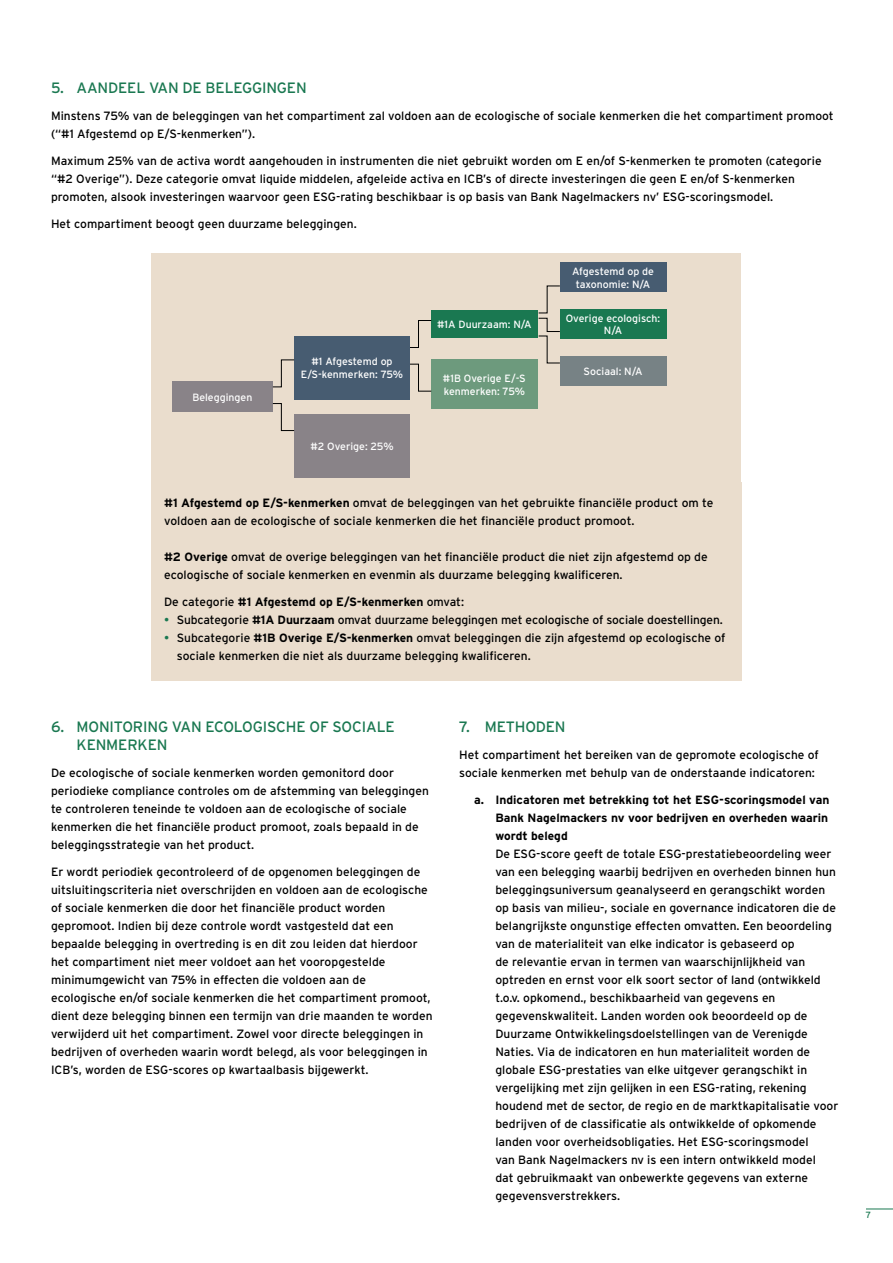
<style>
.page{position:relative;width:893px;height:1263px;background:#fff}
.page>*{position:absolute;margin:0;border:0;box-sizing:border-box;transform-origin:0 0}
.t1{font:15px/18px "Interstate";letter-spacing:-.01em;color:#1a7851}
.t2{font:12px/18px "Interstate";color:#000}
.t3{font:700 12px/18px "Interstate";color:#000;text-align:justify}
.t4{font:10.5px/12.6px "Interstate";color:#fff;text-align:center}
.t5{font:9px "Interstate";color:#1a7851}
.s1{font-weight:700}
.s2{font-weight:400}
.s3{color:#1a7851}
</style>
<div class="page">
<div style="left:151px;top:482px;width:591px;height:198px;background:#eaddcd"></div>
<div style="left:151px;top:253px;width:590px;height:231px;background:#eaddcd"></div>
<div style="left:172px;top:381px;width:101px;height:31px;background:#898388"></div>
<div style="left:294px;top:336px;width:116px;height:63px;background:#475c71"></div>
<div style="left:431px;top:310px;width:107px;height:27px;background:#1a7851"></div>
<div style="left:560px;top:263px;width:106px;height:29px;background:#475c71"></div>
<div style="left:560px;top:309px;width:106px;height:30px;background:#1a7851"></div>
<div style="left:560px;top:356px;width:106px;height:30px;background:#778285"></div>
<div style="left:431px;top:359px;width:107px;height:50px;background:#6d9a7d"></div>
<div style="left:294px;top:414px;width:116px;height:63px;background:#898388"></div>
<svg style="left:272px;top:359px;width:22px;height:29px"></svg>
<svg style="left:410px;top:320px;width:22px;height:28px"></svg>
<svg style="left:272px;top:403px;width:23px;height:28px"></svg>
<svg style="left:410px;top:363px;width:22px;height:29px"></svg>
<svg style="left:538px;top:285px;width:22px;height:79px"></svg>
<svg style="left:866px;top:1208px;width:27px;height:1px"></svg>
<p class="t1" style="left:51px;top:79px;width:257px">5. AANDEEL VAN DE BELEGGINGEN</p>
<p class="t2" style="left:51px;top:107px;width:784px">Minstens 75% van de beleggingen van het compartiment zal voldoen aan de ecologische of sociale kenmerken die het compartiment promoot (“#1 Afgestemd op E/S-kenmerken”).</p>
<p class="t2" style="left:51px;top:152px;width:772px">Maximum 25% van de activa wordt aangehouden in instrumenten die niet gebruikt worden om E en/of S-kenmerken te promoten (categorie “#2 Overige”). Deze categorie omvat liquide middelen, afgeleide activa en ICB’s of directe investeringen die geen E en/of S-kenmerken promoten, alsook investeringen waarvoor geen ESG-rating beschikbaar is op basis van Bank Nagelmackers nv’ ESG-scoringsmodel.</p>
<p class="t2" style="left:51px;top:215px;width:307px">Het compartiment beoogt geen duurzame beleggingen.</p>
<p class="t4" style="left:192px;top:391px;width:61px">Beleggingen</p>
<p class="t4" style="left:301px;top:355px;width:104px">#1 Afgestemd op<br>E/S-kenmerken: 75%</p>
<p class="t4" style="left:310px;top:440px;width:85px">#2 Overige: 25%</p>
<p class="t4" style="left:437px;top:318px;width:96px">#1A Duurzaam: N/A</p>
<p class="t4" style="left:443px;top:372px;width:84px;text-align:left">#1B Overige E/-S kenmerken: 75%</p>
<p class="t4" style="left:572px;top:265px;width:83px">Afgestemd op de taxonomie: N/A</p>
<p class="t4" style="left:566px;top:312px;width:96px">Overige ecologisch:<br>N/A</p>
<p class="t4" style="left:584px;top:365px;width:60px">Sociaal: N/A</p>
<p class="t2" style="left:164px;top:494px;width:551px"><span class="s1">#1 Afgestemd op E/S-kenmerken</span> omvat de beleggingen van het gebruikte financiële product om te voldoen aan de ecologische of sociale kenmerken die het financiële product promoot.</p>
<p class="t2" style="left:164px;top:548px;width:545px"><span class="s1">#2 Overige</span> omvat de overige beleggingen van het financiële product die niet zijn afgestemd op de ecologische of sociale kenmerken en evenmin als duurzame belegging kwalificeren.</p>
<p class="t3" style="left:164px;top:593px;width:302px"><span class="s2">De categorie</span> #1 Afgestemd op E/S-kenmerken <span class="s2">omvat:</span></p>
<p class="t2" style="left:164px;top:611px;width:560px"><span class="s3">•</span> Subcategorie <span class="s1">#1A Duurzaam</span> omvat duurzame beleggingen met ecologische of sociale doestellingen.</p>
<p class="t2" style="left:177px;top:629px;width:550px;text-indent:-13px"><span class="s3">•</span> Subcategorie <span class="s1">#1B Overige E/S-kenmerken</span> omvat beleggingen die zijn afgestemd op ecologische of sociale kenmerken die niet als duurzame belegging kwalificeren.</p>
<p class="t1" style="left:77px;top:718px;width:320px;text-indent:-26px">6. MONITORING VAN ECOLOGISCHE OF SOCIALE<br>KENMERKEN</p>
<p class="t2" style="left:51px;top:764px;width:379px">De ecologische of sociale kenmerken worden gemonitord door periodieke compliance controles om de afstemming van beleggingen te controleren teneinde te voldoen aan de ecologische of sociale kenmerken die het financiële product promoot, zoals bepaald in de beleggingsstrategie van het product.</p>
<p class="t2" style="left:51px;top:863px;width:383px">Er wordt periodiek gecontroleerd of de opgenomen beleggingen de uitsluitingscriteria niet overschrijden en voldoen aan de ecologische of sociale kenmerken die door het financiële product worden gepromoot. Indien bij deze controle wordt vastgesteld dat een bepaalde belegging in overtreding is en dit zou leiden dat hierdoor het compartiment niet meer voldoet aan het vooropgestelde minimumgewicht van 75% in effecten die voldoen aan de ecologische en/of sociale kenmerken die het compartiment promoot, dient deze belegging binnen een termijn van drie maanden te worden verwijderd uit het compartiment. Zowel voor directe beleggingen in bedrijven of overheden waarin wordt belegd, als voor beleggingen in ICB’s, worden de ESG-scores op kwartaalbasis bijgewerkt.</p>
<p class="t1" style="left:459px;top:718px;width:108px">7. METHODEN</p>
<p class="t2" style="left:459px;top:746px;width:361px">Het compartiment het bereiken van de gepromote ecologische of sociale kenmerken met behulp van de onderstaande indicatoren:</p>
<p class="t3" style="left:495px;top:791px;width:336px;text-indent:-21px">a. Indicatoren met betrekking tot het ESG-scoringsmodel van Bank Nagelmackers nv voor bedrijven en overheden waarin wordt belegd</p>
<p class="t2" style="left:495px;top:845px;width:344px">De ESG-score geeft de totale ESG-prestatiebeoordeling weer van een belegging waarbij bedrijven en overheden binnen hun beleggingsuniversum geanalyseerd en gerangschikt worden op basis van milieu-, sociale en governance indicatoren die de belangrijkste ongunstige effecten omvatten. Een beoordeling van de materialiteit van elke indicator is gebaseerd op<br>de relevantie ervan in termen van waarschijnlijkheid van optreden en ernst voor elk soort sector of land (ontwikkeld t.o.v. opkomend., beschikbaarheid van gegevens en gegevenskwaliteit. Landen worden ook beoordeeld op de Duurzame Ontwikkelingsdoelstellingen van de Verenigde Naties. Via de indicatoren en hun materialiteit worden de globale ESG-prestaties van elke uitgever gerangschikt in vergelijking met zijn gelijken in een ESG-rating, rekening houdend met de sector, de regio en de marktkapitalisatie voor bedrijven of de classificatie als ontwikkelde of opkomende landen voor overheidsobligaties. Het ESG-scoringsmodel<br>van Bank Nagelmackers nv is een intern ontwikkeld model<br>dat gebruikmaakt van onbewerkte gegevens van externe gegevensverstrekkers.</p>
<p class="t5" style="left:866px;top:1209px;width:7px">7</p>
</div>
